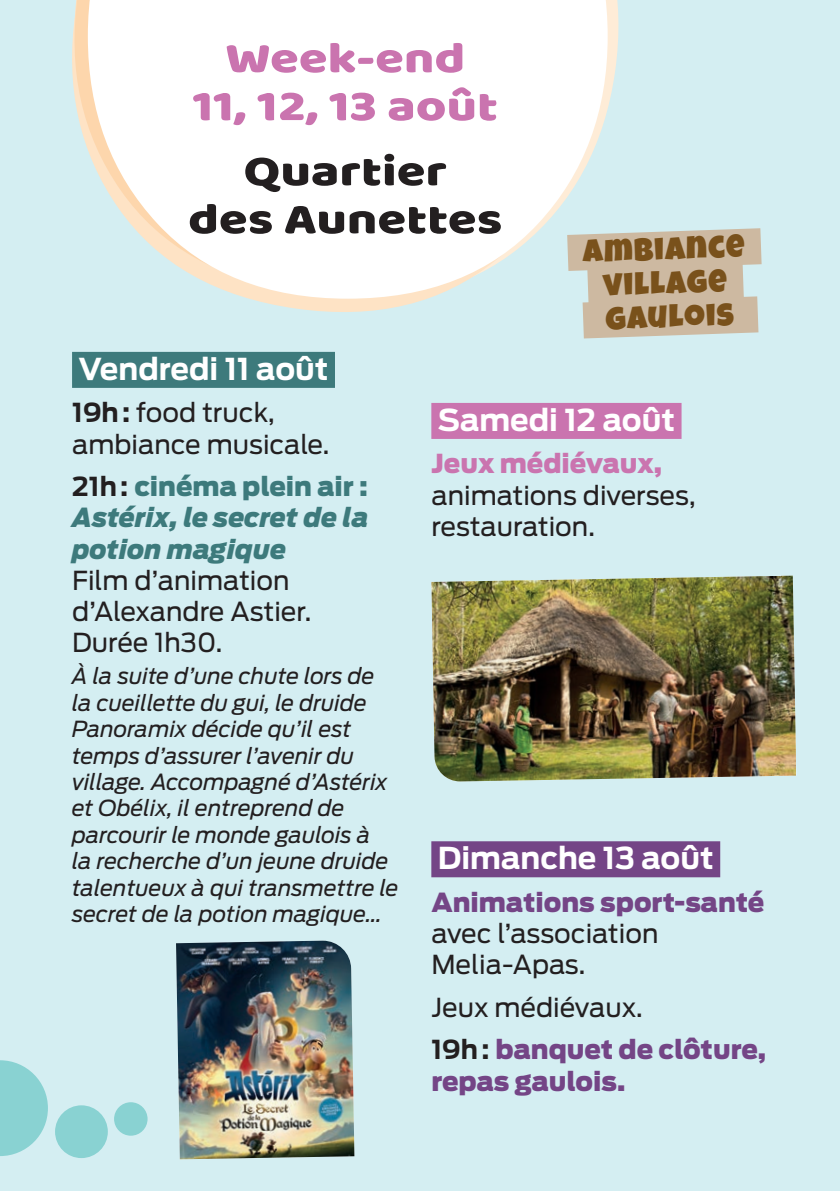
<style>
.page{position:relative;width:840px;height:1191px;background:#fff}
.page>*{position:absolute;margin:0;border:0;box-sizing:border-box;transform-origin:0 0}
.t1{font:44px/48px "Baloo Thambi";color:#ca74af;text-align:center;scale:1.19 1}
.t2{font:44px/48px "Baloo Thambi";color:#231f20;text-align:center;scale:1.19 1}
.t3{font:32px/34px "Luckiest Guy";color:#79511b;text-align:center}
.t4{font:700 30px "Antenna";color:#fff}
.t5{font:26px/31.2px "Antenna";color:#231f20}
.t6{font:900 26px/31.2px "Antenna";color:#744586}
.t7{font:italic 22px/26.4px "Antenna";color:#231f20}
.s1{font-weight:700}
.s2{font-weight:900;color:#3d7a7c}
.s3{font-weight:900;font-style:italic;color:#3d7a7c}
.s4{font-weight:900;color:#ca74af}
.s5{font-weight:900;color:#744586}
.s6{font-weight:700;color:#231f20}
</style>
<div class="page">
<div style="left:0;top:0;width:839px;height:1191px;background:#d4eef2"></div>
<svg style="left:607px;top:0;width:12px;height:110px"></svg>
<svg style="left:263px;top:302px;width:153px;height:10px;fill:#fee3c5"></svg>
<svg style="left:72px;top:0;width:354px;height:302px"></svg>
<svg style="left:88px;top:0;width:519px;height:299px;background:#fbfcfa"></svg>
<div style="left:72px;top:352px;width:263px;height:36px;background:#3d7a7c"></div>
<div style="left:431px;top:403px;width:250px;height:36px;background:#ca74af"></div>
<div style="left:431px;top:841px;width:288px;height:36px;background:#744586"></div>
<svg style="left:530px;top:209px;width:232px;height:130px"></svg>
<img style="left:431px;top:575px;width:364px;height:206px">
<img style="left:176px;top:940px;width:178px;height:219px">
<svg style="left:0;top:1060px;width:48px;height:96px"></svg>
<div style="left:55px;top:1105px;width:53px;height:53px;background:#89d2d2;border-radius:50%"></div>
<div style="left:114px;top:1102px;width:33px;height:33px;background:#89d2d2;border-radius:50%"></div>
<p class="t1" style="left:192px;top:36px;width:258px">Week-end<br>11, 12, 13 août</p>
<p class="t2" style="left:188px;top:149px;width:265px">Quartier<br>des Aunettes</p>
<p class="t3" style="left:582px;top:235px;width:163px;rotate:-2deg">Ambiance village gaulois</p>
<p class="t4" style="left:78px;top:351px;width:251px">Vendredi 11 août</p>
<p class="t5" style="left:72px;top:397px;width:259px"><span class="s1">19h:</span> food truck, ambiance musicale.</p>
<p class="t5" style="left:72px;top:471px;width:298px"><span class="s1">21h:</span> <span class="s2">cinéma plein air :<br></span><span class="s3">Astérix, le secret de la potion magique<br></span>Film d’animation d’Alexandre Astier.<br>Durée 1h30.</p>
<p class="t7" style="left:72px;top:663px;width:328px">À la suite d’une chute lors de la cueillette du gui, le druide<br>Panoramix décide qu’il est temps d’assurer l’avenir du village. Accompagné d’Astérix et Obélix, il entreprend de parcourir le monde gaulois à<br>la recherche d’un jeune druide talentueux à qui transmettre le secret de la potion magique…</p>
<p class="t4" style="left:437px;top:402px;width:239px">Samedi 12 août</p>
<p class="t5" style="left:431px;top:448px;width:265px"><span class="s4">Jeux médiévaux, </span>animations diverses, restauration.</p>
<p class="t4" style="left:437px;top:840px;width:277px">Dimanche 13 août</p>
<p class="t5" style="left:431px;top:887px;width:334px"><span class="s5">Animations sport-santé </span>avec l’association<br>Melia-Apas.</p>
<p class="t5" style="left:431px;top:991px;width:213px">Jeux médiévaux.</p>
<p class="t6" style="left:431px;top:1034px;width:336px"><span class="s6">19h:</span> banquet de clôture, repas gaulois.</p>
</div>
